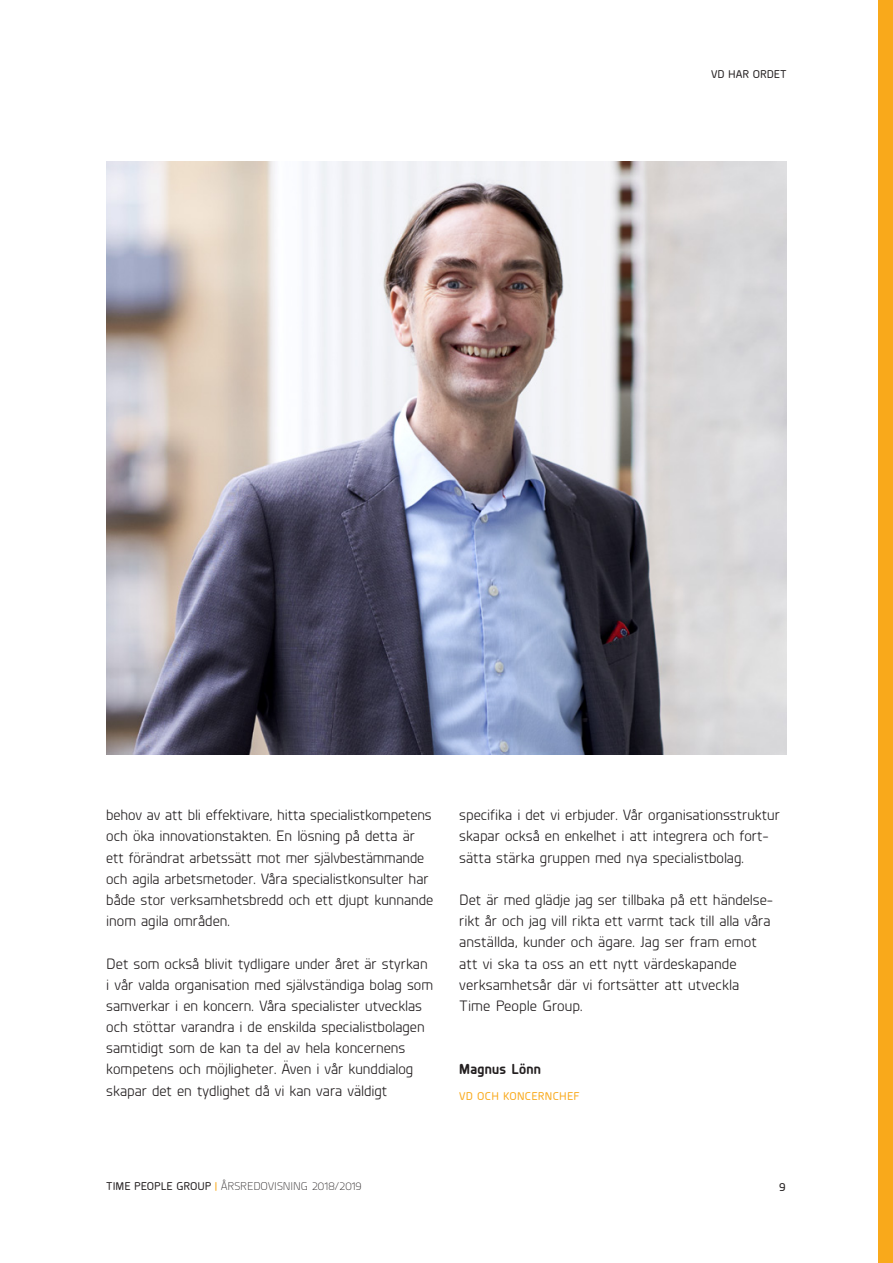
<style>
.page{position:relative;width:893px;height:1263px;background:#fff}
.page>*{position:absolute;margin:0;border:0;box-sizing:border-box;transform-origin:0 0}
.t1{font:15px/21.1px "Planer";color:#231f20}
.t2{font:700 14.55px "Planer";letter-spacing:.02em;color:#231f20}
.t3{font:500 12px "Planer";color:#231f20}
.t4{font:300 11.25px "Planer";letter-spacing:-.005em;color:#231f20}
.t5{font:500 11.25px "Planer";letter-spacing:.02em;color:#f9a91b}
.t6{font:500 11.25px "Planer";letter-spacing:-.005em;color:#231f20}
.s1{font-weight:500}
.s2{font-weight:500;color:#f9a91b}
</style>
<div class="page">
<div style="left:878px;top:0;width:15px;height:1263px;background:#f9a91b"></div>
<img style="left:106px;top:162px;width:681px;height:593px">
<p class="t6" style="left:711px;top:66px;width:77px">VD HAR ORDET</p>
<p class="t1" style="left:106px;top:804px;width:327px">behov av att bli effektivare, hitta specialistkompetens</p>
<p class="t1" style="left:106px;top:825px;width:329px">och öka innovationstakten. En lösning på detta är ett förändrat arbetssätt mot mer självbestämmande och agila arbetsmetoder. Våra specialistkonsulter har både stor verksamhetsbredd och ett djupt kunnande inom agila områden.</p>
<p class="t1" style="left:106px;top:952px;width:328px">Det som också blivit tydligare under året är styrkan i vår valda organisation med självständiga bolag som samverkar i en koncern. Våra specialister utvecklas och stöttar varandra i de enskilda specialistbolagen samtidigt som de kan ta del av hela koncernens kompetens och möjligheter. Även i vår kunddialog skapar det en tydlighet då vi kan vara väldigt</p>
<p class="t1" style="left:459px;top:804px;width:322px">specifika i det vi erbjuder. Vår organisationsstruktur skapar också en enkelhet i att integrera och fort&shy;sätta stärka gruppen med nya specialistbolag.</p>
<p class="t1" style="left:459px;top:889px;width:315px">Det är med glädje jag ser tillbaka på ett händelse&shy;rikt år och jag vill rikta ett varmt tack till alla våra anställda, kunder och ägare. Jag ser fram emot att vi ska ta oss an ett nytt värdeskapande verksamhetsår där vi fortsätter att utveckla Time People Group.</p>
<p class="t2" style="left:459px;top:1058px;width:83px">Magnus Lönn</p>
<p class="t5" style="left:459px;top:1088px;width:122px">VD OCH KONCERNCHEF</p>
<p class="t4" style="left:106px;top:1179px;width:257px"><span class="s1">TIME PEOPLE GROUP</span> <span class="s2">|</span> ÅRSREDOVISNING 2018/2019</p>
<p class="t3" style="left:779px;top:1178px;width:8px">9</p>
</div>
